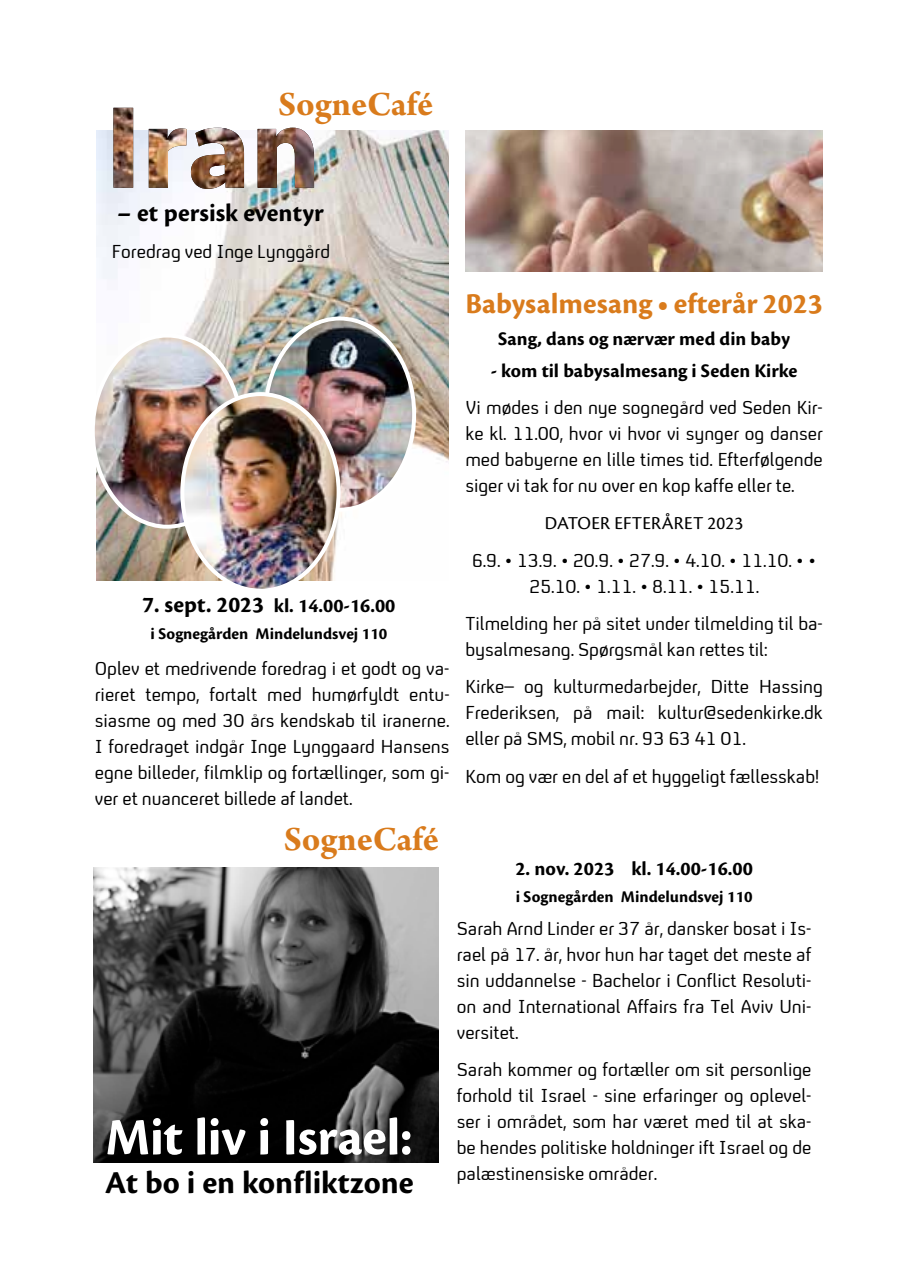
<style>
.page{position:relative;width:908px;height:1265px;background:#fff}
.page>*{position:absolute;margin:0;border:0;box-sizing:border-box;transform-origin:0 0}
.t1{font:700 54.2px "Cronos Pro";letter-spacing:-.01em;color:#fff}
.t2{font:700 36px "Arno Pro";color:#d97b1c}
.t3{font:700 33.2px "Cronos Pro";letter-spacing:.01em;color:#000}
.t4{font:700 30px "Cronos Pro";letter-spacing:.005em;color:#d97b1c}
.t5{font:700 26px "Cronos Pro";color:#000}
.t6{font:700 20.4px "Cronos Pro";color:#000}
.t7{font:700 20px "Cronos Pro";color:#000}
.t8{font:19px/26px "Like BBC4";color:#000;text-align:justify}
.t9{font:19px "Cronos Pro";letter-spacing:.01em;color:#000}
.t10{font:700 17px "Cronos Pro";color:#000}
.s1{font-size:23.8px}
</style>
<div class="page">
<img style="left:465px;top:130px;width:357px;height:142px">
<img style="left:96px;top:130px;width:352px;height:450px">
<img style="left:96px;top:335px;width:145px;height:191px">
<img style="left:265px;top:318px;width:149px;height:191px">
<img style="left:182px;top:394px;width:156px;height:193px">
<div style="left:180px;top:392px;width:160px;height:200px;border:4px solid #fff;border-radius:50%"></div>
<img style="left:113px;top:108px;width:201px;height:81px">
<img style="left:94px;top:867px;width:344px;height:295px">
<h2 class="t2" style="left:278px;top:83px;width:157px">SogneCafé</h2>
<h3 class="t5" style="left:117px;top:197px;width:208px">– et persisk eventyr</h3>
<p class="t8" style="left:112px;top:239px;width:220px">Foredrag ved Inge Lynggård</p>
<p class="t6" style="left:142px;top:594px;width:254px"><span class="s1">7. sept. 2023</span> kl. 14.00-16.00</p>
<p class="t10" style="left:150px;top:624px;width:238px">i Sognegården Mindelundsvej 110</p>
<p class="t8" style="left:95px;top:656px;width:356px">Oplev et medrivende foredrag i et godt og va&shy;rieret tempo, fortalt med humørfyldt entu&shy;siasme og med 30 års kendskab til iranerne.<br>I foredraget indgår Inge Lynggaard Hansens egne billeder, filmklip og fortællinger, som gi&shy;ver et nuanceret billede af landet.</p>
<h2 class="t2" style="left:283px;top:818px;width:157px">SogneCafé</h2>
<h1 class="t1" style="left:105px;top:1106px;width:308px">Mit liv i Israel:</h1>
<h3 class="t3" style="left:105px;top:1163px;width:310px">At bo i en konfliktzone</h3>
<h3 class="t4" style="left:465px;top:286px;width:359px">Babysalmesang • efterår 2023</h3>
<p class="t7" style="left:498px;top:327px;width:293px">Sang, dans og nærvær med din baby</p>
<p class="t7" style="left:490px;top:359px;width:308px">- kom til babysalmesang i Seden Kirke</p>
<p class="t8" style="left:465px;top:395px;width:359px">Vi mødes i den nye sognegård ved Seden Kir&shy;ke kl. 11.00, hvor vi hvor vi synger og danser med babyerne en lille times tid. Efterfølgende siger vi tak for nu over en kop kaffe eller te.</p>
<p class="t9" style="left:544px;top:512px;width:200px">DATOER EFTERÅRET 2023</p>
<p class="t8" style="left:471px;top:547px;width:346px;text-align:center">6.9. • 13.9. • 20.9. • 27.9. • 4.10. • 11.10. • •<br>25.10. • 1.11. • 8.11. • 15.11.</p>
<p class="t8" style="left:465px;top:611px;width:359px">Tilmelding her på sitet under tilmelding til ba&shy;bysalmesang. Spørgsmål kan rettes til:</p>
<p class="t8" style="left:465px;top:674px;width:359px">Kirke– og kulturmedarbejder, Ditte Hassing Frederiksen, på mail: kultur@sedenkirke.dk eller på SMS, mobil nr. 93 63 41 01.</p>
<p class="t8" style="left:465px;top:763px;width:355px">Kom og vær en del af et hyggeligt fællesskab!</p>
<p class="t6" style="left:515px;top:857px;width:239px">2. nov. 2023 kl. 14.00-16.00</p>
<p class="t10" style="left:515px;top:887px;width:238px">i Sognegården Mindelundsvej 110</p>
<p class="t8" style="left:456px;top:915px;width:356px">Sarah Arnd Linder er 37 år, dansker bosat i Is&shy;rael på 17. år, hvor hun har taget det meste af sin uddannelse - Bachelor i Conflict Resoluti&shy;on and International Affairs fra Tel Aviv Uni&shy;versitet.</p>
<p class="t8" style="left:456px;top:1057px;width:356px">Sarah kommer og fortæller om sit personlige forhold til Israel - sine erfaringer og oplevel&shy;ser i området, som har været med til at ska&shy;be hendes politiske holdninger ift Israel og de palæstinensiske områder.</p>
</div>
